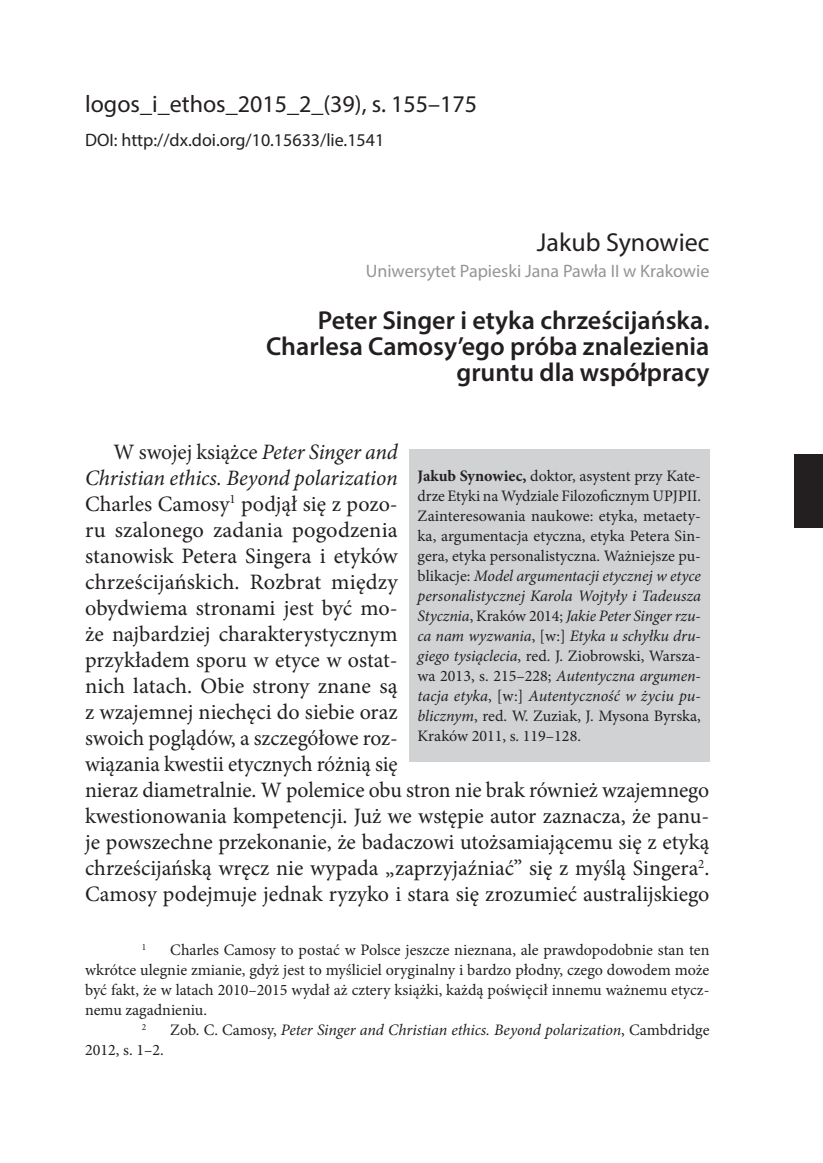
<style>
.page{position:relative;width:823px;height:1163px;background:#fff}
.page>*{position:absolute;margin:0;border:0;box-sizing:border-box;transform-origin:0 0}
.Nagłówek_1{font:600 26px/26px "Myriad Pro";color:#231f20;text-align:right}
.Autor{font:26px "Myriad Pro";color:#231f20}
.t1{font:24px "Myriad Pro";color:#231f20}
.prosty_tekst_A6{font:22px/26px "Minion Pro";color:#231f20}
.t2{font:18px "Myriad Pro";color:#231f20}
.Uczelnia{font:18px "Myriad Pro";color:#939598}
.notka_o_autorze{font:16px/20px "Minion Pro";color:#231f20;text-align:justify}
.przypis{font:16px/20px "Minion Pro";color:#231f20;text-align:justify}
.przypis-2{font:italic 16px "Minion Pro";letter-spacing:-.005em;color:#231f20}
.przypis-3{font:9.4px "Minion Pro";color:#231f20}
.s1{font-style:italic}
.s2{font-weight:700}
.s3{font-style:normal}
</style>
<div class="page">
<div style="left:794px;top:454px;width:28px;height:74px;background:#231f20"></div>
<div style="left:409px;top:449px;width:300px;height:312px;background:#d1d2d4"></div>
<p class="t1" style="left:85px;top:89px;width:393px">logos_i_ethos_2015_2_(39), s. 155–175</p>
<p class="t2" style="left:85px;top:129px;width:300px">DOI: http://dx.doi.org/10.15633/lie.1541</p>
<p class="Autor" style="left:536px;top:226px;width:174px">Jakub Synowiec</p>
<p class="Uczelnia" style="left:365px;top:259px;width:345px">Uniwersytet Papieski Jana Pawła II w Krakowie</p>
<p class="Nagłówek_1" style="left:266px;top:306px;width:444px">Peter Singer i etyka chrześcijańska.<br>Charlesa Camosy’ego próba znalezienia gruntu dla współpracy</p>
<p class="prosty_tekst_A6" style="left:85px;top:439px;width:625px;text-indent:28px">W swojej książce <span class="s1">Peter Singer and<br>Christian ethics. Beyond polarization<br></span>Charles Camosy<sup>1</sup> podjął się z pozo-<br>ru szalonego zadania pogodzenia<br>stanowisk Petera Singera i etyków<br>chrześcijańskich. Rozbrat między<br>obydwiema stronami jest być mo-<br>że najbardziej charakterystycznym<br>przykładem sporu w etyce w ostat-<br>nich latach. Obie strony znane są<br>z wzajemnej niechęci do siebie oraz<br>swoich poglądów, a szczegółowe roz-<br>wiązania kwestii etycznych różnią się<br>nieraz diametralnie. W polemice obu stron nie brak również wzajemnego kwestionowania kompetencji. Już we wstępie autor zaznacza, że panu&shy;je powszechne przekonanie, że badaczowi utożsamiającemu się z etyką chrześcijańską wręcz nie wypada „zaprzyjaźniać” się z myślą Singera<sup>2</sup>.<br>Camosy podejmuje jednak ryzyko i stara się zrozumieć australijskiego</p>
<p class="przypis-3" style="left:142px;top:940px;width:6px">1</p>
<p class="notka_o_autorze" style="left:417px;top:466px;width:285px"><span class="s2">Jakub Synowiec,</span> doktor, asystent przy Kate&shy;drze Etyki na Wydziale Filozoficznym UPJPII.<br>Zainteresowania naukowe: etyka, metaety&shy;ka, argumentacja etyczna, etyka Petera Sin&shy;gera, etyka personalistyczna. Ważniejsze pu&shy;blikacje: <span class="s1">Model argumentacji etycznej w etyce personalistycznej Karola Wojtyły i Tadeusza Stycznia</span>, Kraków 2014; <span class="s1">Jakie Peter Singer rzu&shy;ca nam wyzwania</span>, [w:] <span class="s1">Etyka u schyłku dru&shy;giego tysiąclecia</span>, red. J. Ziobrowski, Warsza&shy;wa 2013, s. 215–228; <span class="s1">Autentyczna argumen&shy;tacja etyka</span>, [w:] <span class="s1">Autentyczność w życiu pu&shy;blicznym</span>, red. W. Zuziak, J. Mysona Byrska, Kraków 2011, s. 119–128.</p>
<p class="przypis" style="left:85px;top:939px;width:625px;text-indent:85px">Charles Camosy to postać w Polsce jeszcze nieznana, ale prawdopodobnie stan ten wkrótce ulegnie zmianie, gdyż jest to myśliciel oryginalny i bardzo płodny, czego dowodem może być fakt, że w latach 2010–2015 wydał aż cztery książki, każdą poświęcił innemu ważnemu etycz&shy;nemu zagadnieniu.</p>
<p class="przypis-3" style="left:142px;top:1020px;width:6px">2</p>
<p class="przypis-2" style="left:170px;top:1018px;width:540px"><span class="s3">Zob. C. Camosy,</span> Peter Singer and Christian ethics. Beyond polarization<span class="s3">, Cambdridge</span></p>
<p class="przypis" style="left:85px;top:1039px;width:80px">2012, s. 1–2.</p>
</div>
